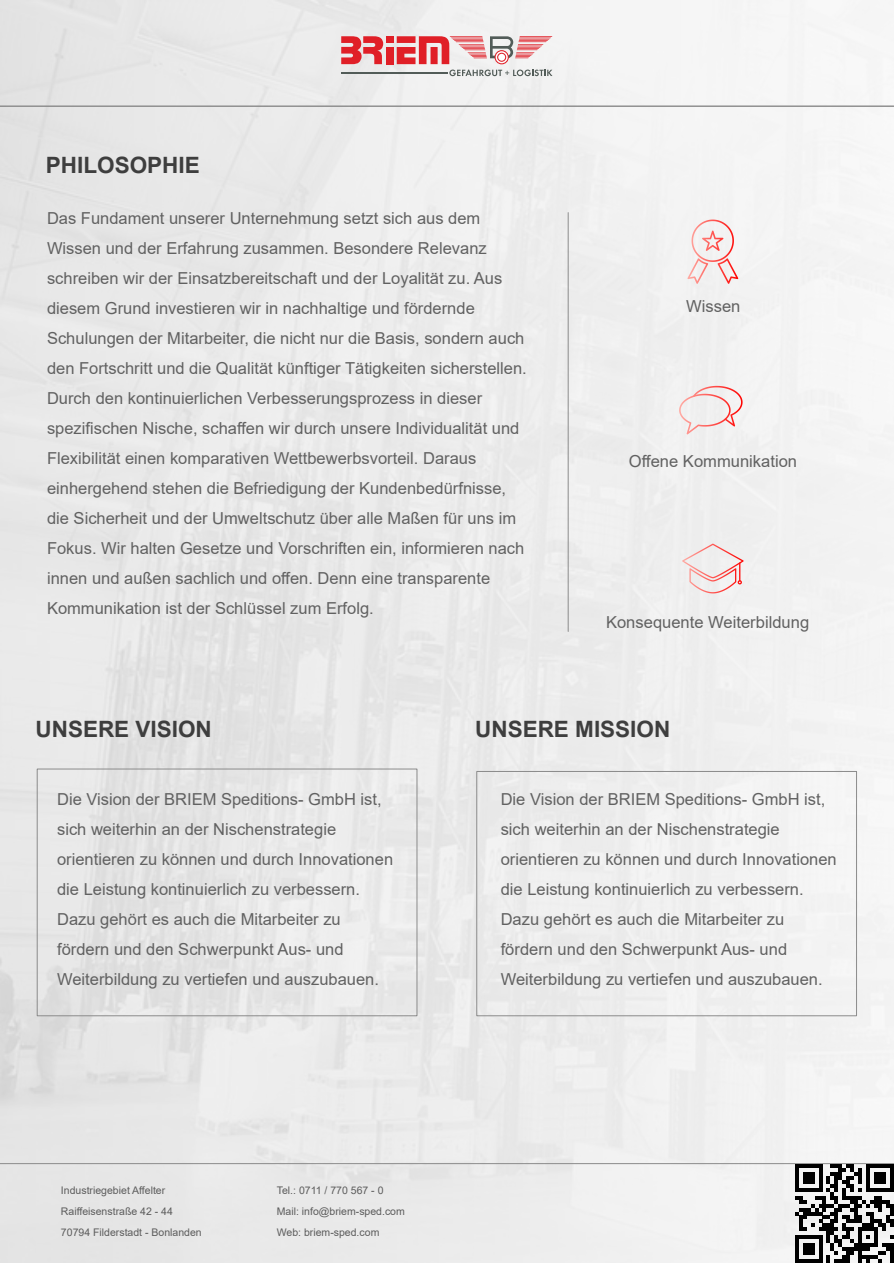
<style>
.page{position:relative;width:894px;height:1263px;background:#fff}
.page>*{position:absolute;margin:0;border:0;box-sizing:border-box;transform-origin:0 0}
.t1{font:700 22.5px "Arial";color:#3e3e3e}
.t2{font:16.5px/30px "Arial";color:#616161}
.t3{font:10.5px/21px "Arial";color:#5c5c5c}
</style>
<div class="page">
<div style="left:0;top:0;width:893px;height:1263px;background:#ececec"></div>
<svg style="left:341px;top:36px;width:42px;height:28px"></svg>
<div style="left:385px;top:47px;width:8px;height:17px;background:#e01f27"></div>
<div style="left:385px;top:36px;width:8px;height:7px;background:#e01f27"></div>
<svg style="left:449px;top:70px;width:103px;height:6px"></svg>
<hr style="left:341px;top:73px;width:107px;height:1px;background:#525c58">
<svg style="left:396px;top:36px;width:156px;height:28px"></svg>
<hr style="left:0;top:1163px;width:893px;height:1px;background:#8b8b8b">
<hr style="left:0;top:106px;width:893px;height:1px;background:#8b8b8b">
<div style="left:37px;top:769px;width:380px;height:247px;background:#e7e7e7;border:1px solid #8b8b8b"></div>
<div style="left:476px;top:771px;width:380px;height:245px;background:#f0f0f0;border:1px solid #8b8b8b"></div>
<svg style="left:687px;top:220px;width:51px;height:64px"></svg>
<svg style="left:704px;top:386px;width:38px;height:37px"></svg>
<svg style="left:682px;top:544px;width:61px;height:46px"></svg>
<hr style="left:567px;top:213px;width:1px;height:418px;background:#8b8b8b">
<svg style="left:795px;top:1164px;width:98px;height:99px"></svg>
<h1 class="t1" style="left:46px;top:157px;width:155px">PHILOSOPHIE</h1>
<p class="t2" style="left:47px;top:205px;width:481px">Das Fundament unserer Unternehmung setzt sich aus dem Wissen und der Erfahrung zusammen. Besondere Relevanz schreiben wir der Einsatzbereitschaft und der Loyalität zu. Aus diesem Grund investieren wir in nachhaltige und fördernde Schulungen der Mitarbeiter, die nicht nur die Basis, sondern auch den Fortschritt und die Qualität künftiger Tätigkeiten sicherstellen.<br>Durch den kontinuierlichen Verbesserungsprozess in dieser spezifischen Nische, schaffen wir durch unsere Individualität und Flexibilität einen komparativen Wettbewerbsvorteil. Daraus einhergehend stehen die Befriedigung der Kundenbedürfnisse, die Sicherheit und der Umweltschutz über alle Maßen für uns im Fokus. Wir halten Gesetze und Vorschriften ein, informieren nach innen und außen sachlich und offen. Denn eine transparente Kommunikation ist der Schlüssel zum Erfolg.</p>
<p class="t2" style="left:686px;top:293px;width:56px">Wissen</p>
<p class="t2" style="left:628px;top:448px;width:169px">Offene Kommunikation</p>
<p class="t2" style="left:605px;top:609px;width:205px">Konsequente Weiterbildung</p>
<h1 class="t1" style="left:35px;top:720px;width:178px">UNSERE VISION</h1>
<h1 class="t1" style="left:475px;top:720px;width:197px">UNSERE MISSION</h1>
<p class="t2" style="left:57px;top:786px;width:337px">Die Vision der BRIEM Speditions- GmbH ist, sich weiterhin an der Nischenstrategie orientieren zu können und durch Innovationen die Leistung kontinuierlich zu verbessern.<br>Dazu gehört es auch die Mitarbeiter zu fördern und den Schwerpunkt Aus- und Weiterbildung zu vertiefen und auszubauen.</p>
<p class="t2" style="left:500px;top:786px;width:337px">Die Vision der BRIEM Speditions- GmbH ist, sich weiterhin an der Nischenstrategie orientieren zu können und durch Innovationen die Leistung kontinuierlich zu verbessern.<br>Dazu gehört es auch die Mitarbeiter zu fördern und den Schwerpunkt Aus- und Weiterbildung zu vertiefen und auszubauen.</p>
<p class="t3" style="left:61px;top:1181px;width:142px">Industriegebiet Affelter<br>Raiffeisenstraße 42 - 44<br>70794 Filderstadt - Bonlanden</p>
<p class="t3" style="left:277px;top:1181px;width:129px">Tel.: 0711 / 770 567 - 0<br>Mail: info@briem-sped.com<br>Web: briem-sped.com</p>
</div>
